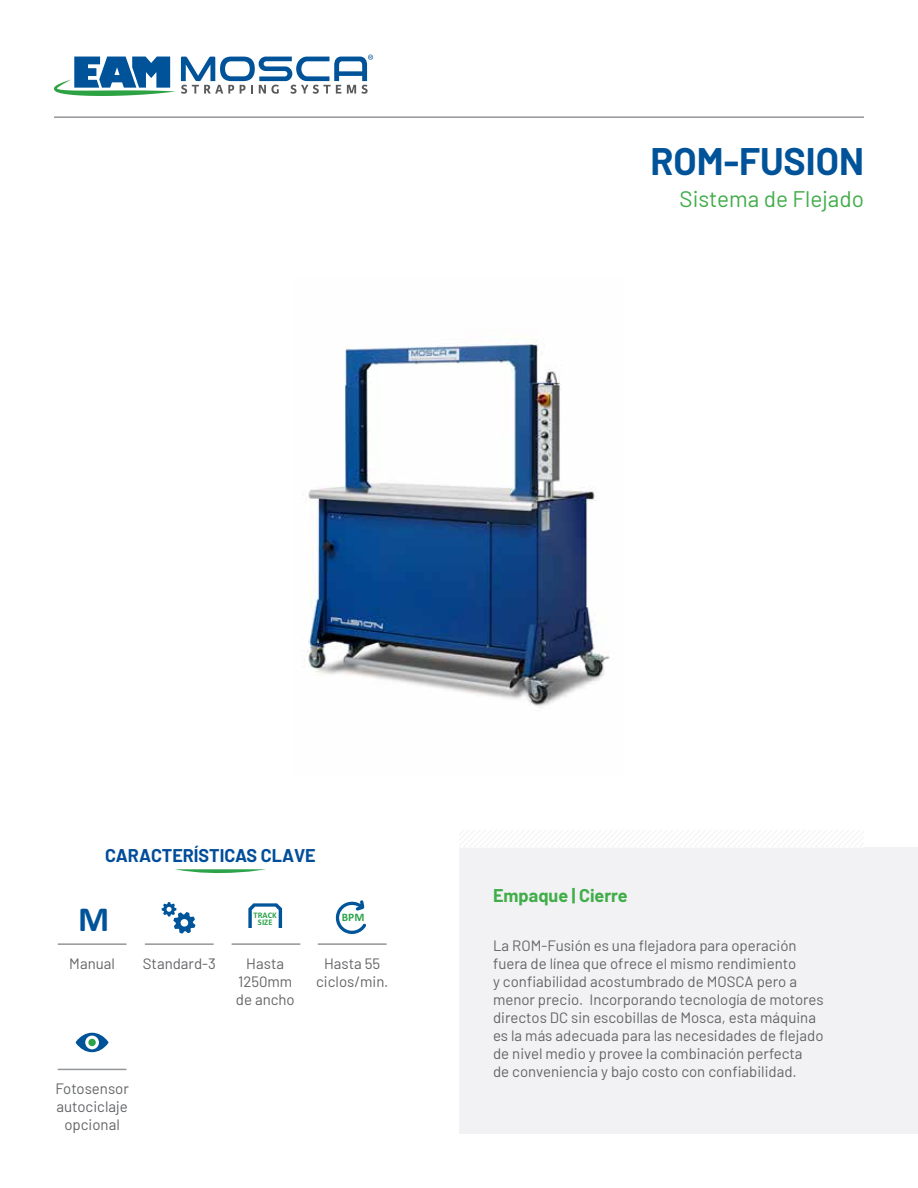
<style>
.page{position:relative;width:918px;height:1188px;background:#fff}
.page>*{position:absolute;margin:0;border:0;box-sizing:border-box;transform-origin:0 0}
.t1{font:700 37.5px "Barlow";color:#005399}
.t2{font:700 35.7px "Calibri";color:#005399}
.t3{font:22.5px "Barlow";color:#41ad49}
.t4{font:700 18px "Barlow";color:#004d99}
.t5{font:700 18px "Barlow";color:#41ad49}
.t6{font:15px/18px "Barlow";color:#636466;text-align:center}
.t7{font:700 11.4px "Calibri";color:#2ca249}
.t8{font:700 8.55px/7.6px "Calibri";color:#2ca249;text-align:center}
</style>
<div class="page">
<div style="left:459px;top:848px;width:459px;height:286px;background:#f2f2f4"></div>
<img style="left:307px;top:335px;width:303px;height:373px">
<svg style="left:181px;top:55px;width:192px;height:39px"></svg>
<svg style="left:54px;top:57px;width:121px;height:38px"></svg>
<hr style="left:54px;top:116px;width:810px;height:2px;background:#939598">
<svg style="left:459px;top:830px;width:405px;height:18px"></svg>
<hr style="left:58px;top:943px;width:69px;height:2px;background:#939598">
<hr style="left:145px;top:943px;width:69px;height:2px;background:#939598">
<svg style="left:175px;top:869px;width:91px;height:4px"></svg>
<svg style="left:162px;top:902px;width:33px;height:32px"></svg>
<svg style="left:248px;top:903px;width:34px;height:25px"></svg>
<svg style="left:336px;top:900px;width:30px;height:34px"></svg>
<svg style="left:76px;top:1033px;width:33px;height:19px"></svg>
<svg style="left:85px;top:1035px;width:14px;height:15px"></svg>
<div style="left:88px;top:1039px;width:8px;height:7px;background:#2ca249;border-radius:50%"></div>
<hr style="left:232px;top:943px;width:68px;height:2px;background:#939598">
<hr style="left:318px;top:943px;width:69px;height:2px;background:#939598">
<hr style="left:58px;top:1069px;width:69px;height:1px;background:#939598">
<h1 class="t1" style="left:651px;top:134px;width:215px">ROM-FUSION</h1>
<h3 class="t3" style="left:680px;top:182px;width:186px">Sistema de Flejado</h3>
<p class="t4" style="left:105px;top:842px;width:212px">CARACTERÍSTICAS CLAVE</p>
<h2 class="t2" style="left:78px;top:894px;width:33px">M</h2>
<p class="t8" style="left:254px;top:911px;width:25px">TRACK<br>SIZE</p>
<p class="t7" style="left:342px;top:910px;width:24px">BPM</p>
<p class="t6" style="left:236px;top:954px;width:60px">Hasta<br>1250mm de ancho</p>
<p class="t6" style="left:316px;top:953px;width:74px">Hasta 55 ciclos/min.</p>
<p class="t6" style="left:69px;top:953px;width:47px">Manual</p>
<p class="t6" style="left:143px;top:953px;width:74px">Standard-3</p>
<p class="t6" style="left:55px;top:1078px;width:75px">Fotosensor autociclaje opcional</p>
<p class="t5" style="left:493px;top:882px;width:136px">Empaque | Cierre</p>
<p class="t6" style="left:493px;top:936px;width:332px;text-align:left">La ROM-Fusión es una flejadora para operación fuera de línea que ofrece el mismo rendimiento<br>y confiabilidad acostumbrado de MOSCA pero a menor precio. Incorporando tecnología de motores directos DC sin escobillas de Mosca, esta máquina es la más adecuada para las necesidades de flejado de nivel medio y provee la combinación perfecta<br>de conveniencia y bajo costo con confiabilidad.</p>
</div>
